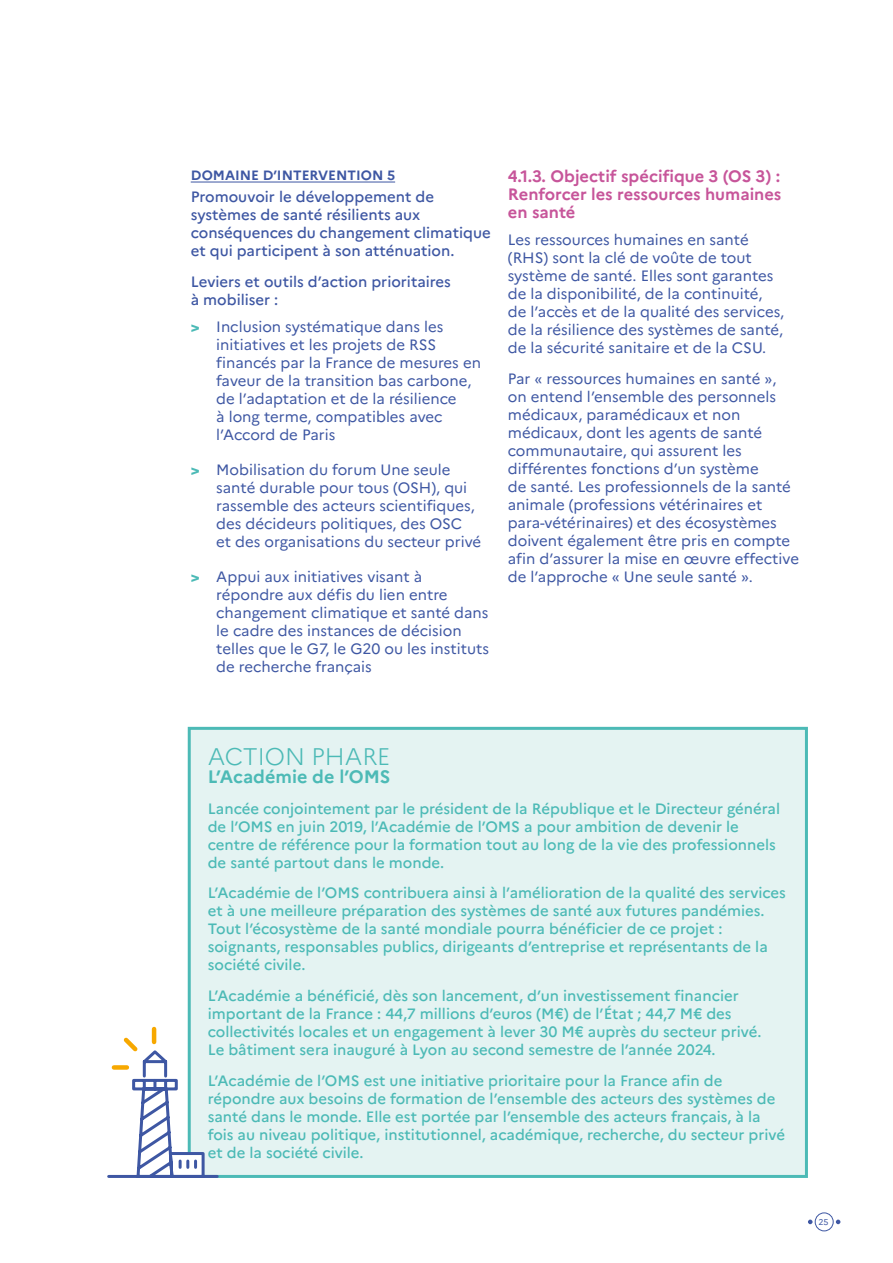
<style>
.page{position:relative;width:893px;height:1263px;background:#fff}
.page>*{position:absolute;margin:0;border:0;box-sizing:border-box;transform-origin:0 0}
.corps_texte{font:300 24px "Marianne";color:#4cbab6}
.corps_texte-2{font:700 18px "Marianne";color:#4cbab6}
.H4{font:700 16.5px/18px "Marianne";color:#c7559a;text-align:justify}
.corps_texte-3{font:15px/18px "Marianne";color:#3e57a3}
.corps_texte-4{font:500 15px/18px "Marianne";color:#4cbab6}
.corps_texte-5{font:500 15px/18px "Marianne";color:#3e57a3}
.domaine_intervention{font:700 13.5px "Marianne";color:#3e57a3}
.t1{font:8.4px "Marianne";color:#3e57a3}
.s1{font-weight:800;color:#4cbab6}
</style>
<div class="page">
<div style="left:815px;top:1213px;width:18px;height:18px;border:1px solid #3e57a3;border-radius:50%"></div>
<svg style="left:836px;top:1219px;width:4px;height:5px"></svg>
<svg style="left:808px;top:1219px;width:4px;height:5px"></svg>
<hr style="left:191px;top:182px;width:204px;height:1px;background:#3e57a3">
<div style="left:189px;top:728px;width:617px;height:448px;background:#e4f3f2"></div>
<div style="left:188px;top:727px;width:620px;height:451px;border:3px solid #4cbab6"></div>
<svg style="left:107px;top:1024px;width:113px;height:154px"></svg>
<p class="domaine_intervention" style="left:191px;top:167px;width:206px">DOMAINE D’INTERVENTION 5</p>
<p class="corps_texte-5" style="left:191px;top:187px;width:302px">Promouvoir le développement de systèmes de santé résilients aux conséquences du changement climatique et qui participent à son atténuation.</p>
<p class="corps_texte-5" style="left:191px;top:272px;width:262px">Leviers et outils d’action prioritaires à mobiliser :</p>
<p class="corps_texte-3" style="left:216px;top:317px;width:266px;text-indent:-26px"><span class="s1">&gt;</span> Inclusion systématique dans les initiatives et les projets de RSS financés par la France de mesures en faveur de la transition bas carbone, de l’adaptation et de la résilience<br>à long terme, compatibles avec l’Accord de Paris</p>
<p class="corps_texte-3" style="left:216px;top:460px;width:267px;text-indent:-26px"><span class="s1">&gt;</span> Mobilisation du forum Une seule santé durable pour tous (OSH), qui rassemble des acteurs scientifiques, des décideurs politiques, des OSC<br>et des organisations du secteur privé</p>
<p class="corps_texte-3" style="left:216px;top:567px;width:274px;text-indent:-26px"><span class="s1">&gt;</span> Appui aux initiatives visant à répondre aux défis du lien entre changement climatique et santé dans le cadre des instances de décision telles que le G7, le G20 ou les instituts de recherche français</p>
<h4 class="H4" style="left:508px;top:168px;width:275px">4.1.3. Objectif spécifique 3 (OS 3) :<br>Renforcer les ressources humaines en santé</h4>
<p class="corps_texte-3" style="left:508px;top:229px;width:278px">Les ressources humaines en santé (RHS) sont la clé de voûte de tout système de santé. Elles sont garantes de la disponibilité, de la continuité, de l’accès et de la qualité des services, de la résilience des systèmes de santé, de la sécurité sanitaire et de la CSU.</p>
<p class="corps_texte-3" style="left:508px;top:368px;width:293px">Par « ressources humaines en santé », on entend l’ensemble des personnels médicaux, paramédicaux et non médicaux, dont les agents de santé communautaire, qui assurent les différentes fonctions d’un système<br>de santé. Les professionnels de la santé animale (professions vétérinaires et para-vétérinaires) et des écosystèmes doivent également être pris en compte afin d’assurer la mise en œuvre effective de l’approche « Une seule santé ».</p>
<p class="corps_texte" style="left:208px;top:738px;width:184px">ACTION PHARE</p>
<p class="corps_texte-2" style="left:208px;top:765px;width:184px">L’Académie de l’OMS</p>
<p class="corps_texte-4" style="left:208px;top:798px;width:574px">Lancée conjointement par le président de la République et le Directeur général de l’OMS en juin 2019, l’Académie de l’OMS a pour ambition de devenir le centre de référence pour la formation tout au long de la vie des professionnels de santé partout dans le monde.</p>
<p class="corps_texte-4" style="left:208px;top:883px;width:580px">L’Académie de l’OMS contribuera ainsi à l’amélioration de la qualité des services et à une meilleure préparation des systèmes de santé aux futures pandémies.<br>Tout l’écosystème de la santé mondiale pourra bénéficier de ce projet : soignants, responsables publics, dirigeants d’entreprise et représentants de la société civile.</p>
<p class="corps_texte-4" style="left:208px;top:985px;width:555px">L’Académie a bénéficié, dès son lancement, d’un investissement financier important de la France : 44,7 millions d’euros (M€) de l’État ; 44,7 M€ des collectivités locales et un engagement à lever 30 M€ auprès du secteur privé.<br>Le bâtiment sera inauguré à Lyon au second semestre de l’année 2024.</p>
<p class="corps_texte-4" style="left:208px;top:1070px;width:579px">L’Académie de l’OMS est une initiative prioritaire pour la France afin de répondre aux besoins de formation de l’ensemble des acteurs des systèmes de santé dans le monde. Elle est portée par l’ensemble des acteurs français, à la fois au niveau politique, institutionnel, académique, recherche, du secteur privé et de la société civile.</p>
<p class="t1" style="left:819px;top:1215px;width:11px">25</p>
</div>
